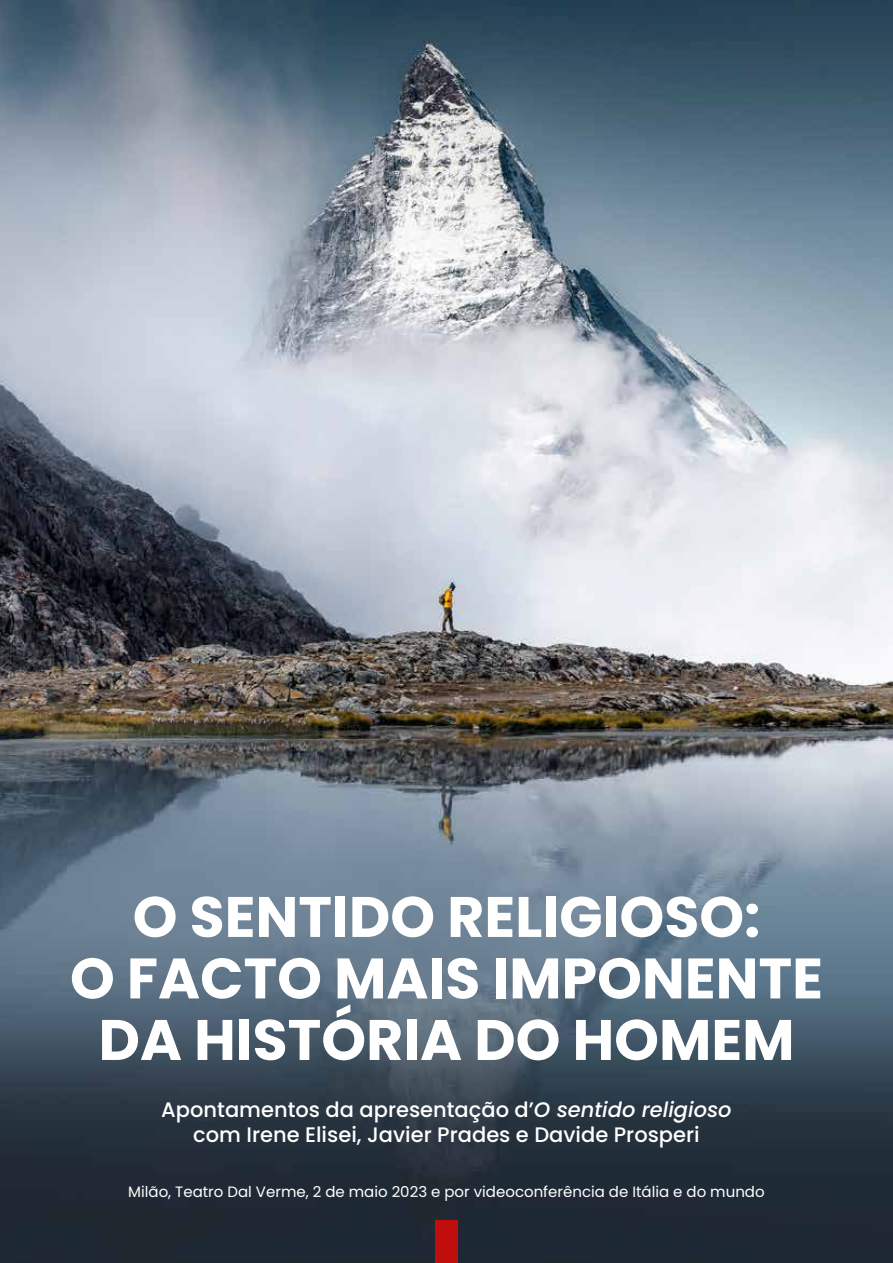
<style>
.page{position:relative;width:893px;height:1263px;background:#fff}
.page>*{position:absolute;margin:0;border:0;box-sizing:border-box;transform-origin:0 0}
.t1{font:700 57px/61.5px "Poppins";color:#fff;text-align:center}
.t2{font:500 21px/25.5px "Poppins";color:#fff;text-align:center}
.t3{font:15px "Poppins";color:#fff}
.s1{font-style:italic}
</style>
<div class="page">
<img style="left:0;top:0;width:893px;height:1263px">
<div style="left:435px;top:1220px;width:23px;height:43px;background:#c00d0e"></div>
<h1 class="t1" style="left:70px;top:886px;width:754px">O SENTIDO RELIGIOSO:<br>O FACTO MAIS IMPONENTE<br>DA HISTÓRIA DO HOMEM</h1>
<p class="t2" style="left:161px;top:1097px;width:572px">Apontamentos da apresentação d’<span class="s1">O sentido religioso </span>com Irene Elisei, Javier Prades e Davide Prosperi</p>
<p class="t3" style="left:128px;top:1183px;width:638px">Milão, Teatro Dal Verme, 2 de maio 2023 e por videoconferência de Itália e do mundo</p>
</div>
